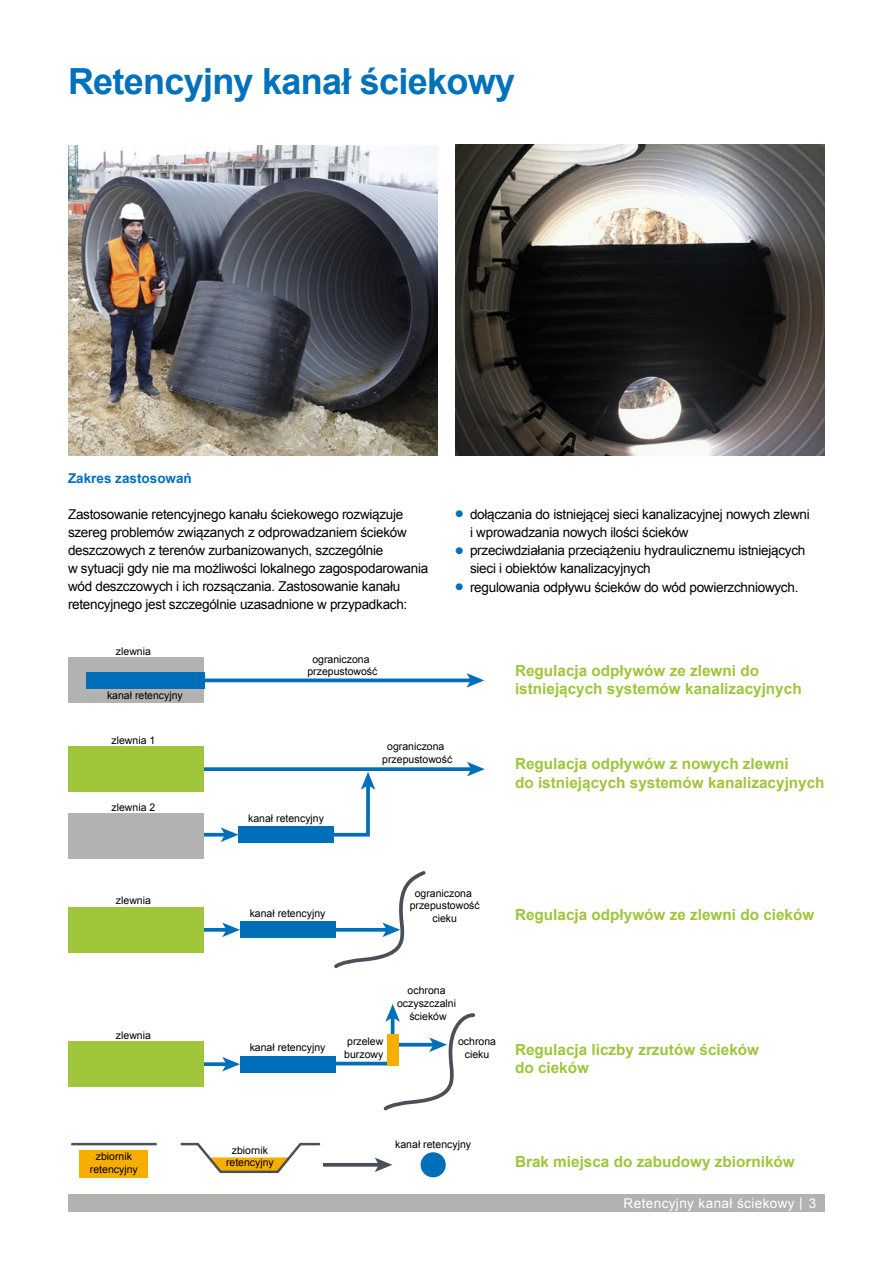
<style>
.page{position:relative;width:893px;height:1263px;background:#fff}
.page>*{position:absolute;margin:0;border:0;box-sizing:border-box;transform-origin:0 0}
.t1{font:700 36px "Arial";letter-spacing:-.02em;color:#0071bb}
.t2{font:700 15.3px/18.3px "Arial";color:#9fc53b}
.t3{font:13.5px/18px "Arial";letter-spacing:-.02em;color:#000}
.t4{font:13.5px "Arial";letter-spacing:.03em;color:#fff}
.t5{font:700 13.5px "Arial";color:#0071bb}
.t6{font:10.5px/12.6px "Arial";color:#000;text-align:center}
.s1{font-weight:700;font-size:24px;color:#0071bb}
</style>
<div class="page">
<img style="left:455px;top:145px;width:370px;height:310px">
<img style="left:68px;top:145px;width:370px;height:310px">
<hr style="left:201px;top:833px;width:25px;height:3px;background:#006fb9">
<svg style="left:221px;top:827px;width:17px;height:15px"></svg>
<svg style="left:204px;top:678px;width:262px;height:4px"></svg>
<svg style="left:466px;top:673px;width:18px;height:15px"></svg>
<div style="left:68px;top:658px;width:136px;height:45px;background:#b2b2b1"></div>
<div style="left:86px;top:672px;width:118px;height:17px;background:#006fb9"></div>
<svg style="left:204px;top:767px;width:263px;height:4px"></svg>
<svg style="left:467px;top:762px;width:18px;height:14px"></svg>
<svg style="left:334px;top:772px;width:41px;height:65px"></svg>
<div style="left:68px;top:746px;width:136px;height:46px;background:#9fc53b"></div>
<div style="left:68px;top:813px;width:136px;height:46px;background:#b2b2b1"></div>
<div style="left:238px;top:826px;width:96px;height:17px;background:#006fb9"></div>
<svg style="left:204px;top:928px;width:18px;height:4px"></svg>
<svg style="left:222px;top:922px;width:18px;height:15px"></svg>
<div style="left:68px;top:907px;width:136px;height:45px;background:#9fc53b"></div>
<div style="left:240px;top:921px;width:95px;height:17px;background:#006fb9"></div>
<svg style="left:334px;top:871px;width:92px;height:98px"></svg>
<svg style="left:204px;top:1062px;width:18px;height:4px"></svg>
<svg style="left:222px;top:1057px;width:18px;height:14px"></svg>
<div style="left:68px;top:1041px;width:136px;height:46px;background:#9fc53b"></div>
<div style="left:240px;top:1056px;width:95px;height:17px;background:#006fb9"></div>
<svg style="left:335px;top:1004px;width:140px;height:107px"></svg>
<div style="left:387px;top:1034px;width:11px;height:31px;background:#f8ae00"></div>
<svg style="left:323px;top:1163px;width:52px;height:4px"></svg>
<svg style="left:375px;top:1157px;width:17px;height:15px"></svg>
<svg style="left:180px;top:1142px;width:141px;height:32px"></svg>
<div style="left:421px;top:1152px;width:25px;height:25px;background:#006fb9;border-radius:50%"></div>
<div style="left:80px;top:1150px;width:68px;height:27px;background:#f8ae00"></div>
<hr style="left:72px;top:1143px;width:84px;height:2px;background:#4a5058">
<div style="left:68px;top:1195px;width:757px;height:17px;background:#b2b2b1"></div>
<h1 class="t1" style="left:68px;top:58px;width:448px">Retencyjny kanał ściekowy</h1>
<p class="t5" style="left:68px;top:470px;width:125px">Zakres zastosowań</p>
<p class="t3" style="left:68px;top:506px;width:362px">Zastosowanie retencyjnego kanału ściekowego rozwiązuje szereg problemów związanych z odprowadzaniem ścieków deszczowych z terenów zurbanizowanych, szczególnie<br>w sytuacji gdy nie ma możliwości lokalnego zagospodarowania wód deszczowych i ich rozsączania. Zastosowanie kanału retencyjnego jest szczególnie uzasadnione w przypadkach:</p>
<p class="t3" style="left:470px;top:506px;width:341px;text-indent:-15px"><span class="s1">•</span> dołączania do istniejącej sieci kanalizacyjnej nowych zlewni i wprowadzania nowych ilości ścieków</p>
<p class="t3" style="left:470px;top:542px;width:337px;text-indent:-15px"><span class="s1">•</span> przeciwdziałania przeciążeniu hydraulicznemu istniejących sieci i obiektów kanalizacyjnych</p>
<p class="t3" style="left:455px;top:578px;width:345px"><span class="s1">•</span> regulowania odpływu ścieków do wód powierzchniowych.</p>
<p class="t6" style="left:116px;top:645px;width:37px">zlewnia</p>
<p class="t6" style="left:107px;top:689px;width:77px">kanał retencyjny</p>
<p class="t6" style="left:112px;top:734px;width:45px">zlewnia 1</p>
<p class="t6" style="left:112px;top:801px;width:45px">zlewnia 2</p>
<p class="t6" style="left:307px;top:653px;width:72px">ograniczona przepustowość</p>
<p class="t2" style="left:515px;top:662px;width:288px">Regulacja odpływów ze zlewni do istniejących systemów kanalizacyjnych</p>
<p class="t6" style="left:248px;top:812px;width:77px">kanał retencyjny</p>
<p class="t6" style="left:382px;top:740px;width:72px">ograniczona przepustowość</p>
<p class="t2" style="left:515px;top:755px;width:311px">Regulacja odpływów z nowych zlewni<br>do istniejących systemów kanalizacyjnych</p>
<p class="t6" style="left:116px;top:894px;width:37px">zlewnia</p>
<p class="t6" style="left:410px;top:887px;width:72px">ograniczona przepustowość cieku</p>
<p class="t6" style="left:250px;top:907px;width:77px">kanał retencyjny</p>
<p class="t2" style="left:515px;top:905px;width:301px">Regulacja odpływów ze zlewni do cieków</p>
<p class="t6" style="left:116px;top:1029px;width:37px">zlewnia</p>
<p class="t6" style="left:90px;top:1150px;width:49px">zbiornik retencyjny</p>
<p class="t6" style="left:397px;top:984px;width:60px">ochrona oczyszczalni ścieków</p>
<p class="t6" style="left:344px;top:1035px;width:41px;text-align:left">przelew burzowy</p>
<p class="t6" style="left:458px;top:1035px;width:39px">ochrona cieku</p>
<p class="t6" style="left:250px;top:1041px;width:77px">kanał retencyjny</p>
<p class="t2" style="left:515px;top:1040px;width:246px">Regulacja liczby zrzutów ścieków do cieków</p>
<p class="t6" style="left:226px;top:1144px;width:49px">zbiornik retencyjny</p>
<p class="t6" style="left:395px;top:1138px;width:77px">kanał retencyjny</p>
<p class="t2" style="left:515px;top:1153px;width:281px">Brak miejsca do zabudowy zbiorników</p>
<p class="t4" style="left:624px;top:1194px;width:194px">Retencyjny kanał ściekowy | 3</p>
</div>
